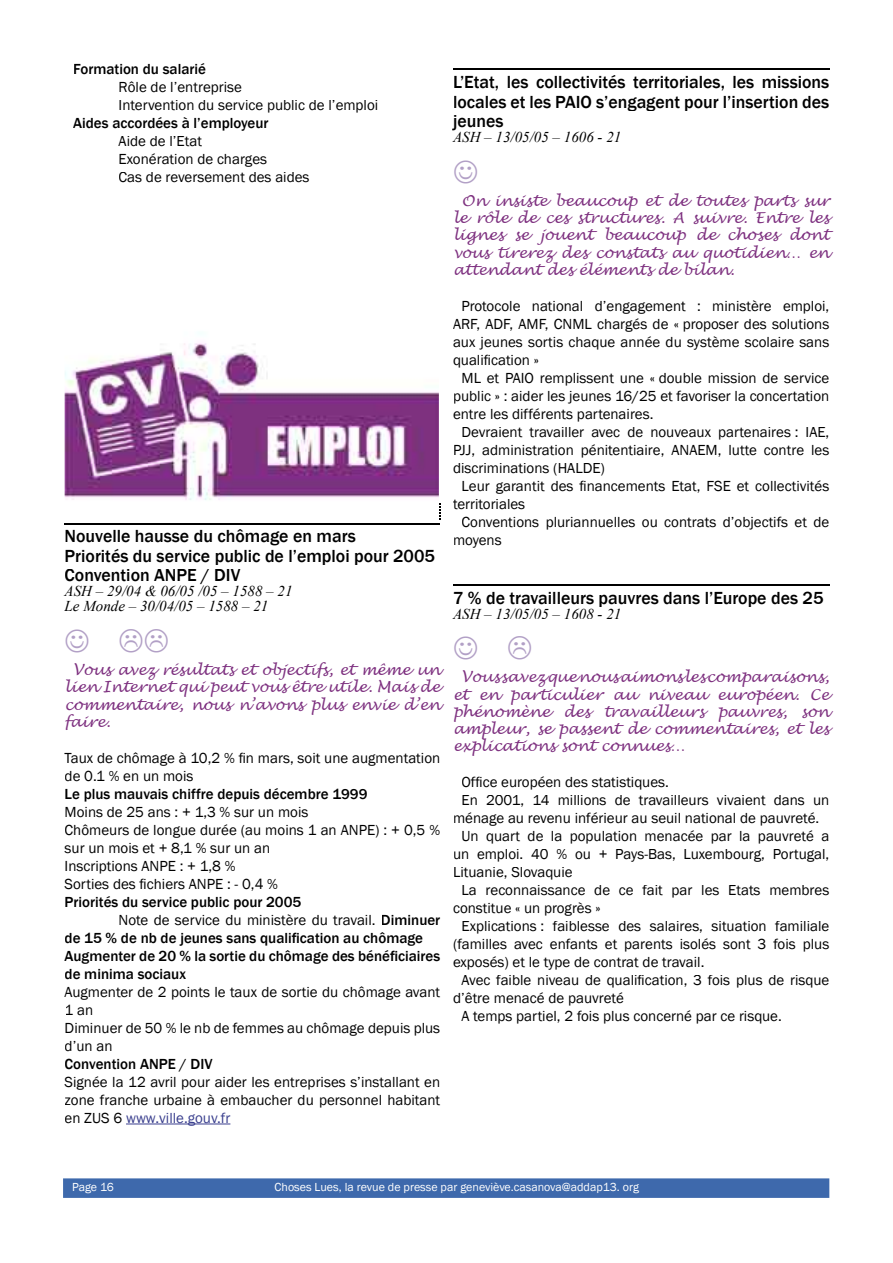
<style>
.page{position:relative;width:893px;height:1263px;background:#fff}
.page>*{position:absolute;margin:0;border:0;box-sizing:border-box;transform-origin:0 0}
.t1{font:500 18px/19.5px "Franklin Gothic";color:#000}
.t2{font:15px/18px "Franklin Gothic";color:#000}
.t3{font:italic 15px/17.2px "Lucida Handwriting";color:#7e3180;text-align:justify}
.t4{font:500 15px "Franklin Gothic";color:#000}
.t5{font:italic 15px/15px "Times New Roman";color:#000}
.t6{font:12px "Franklin Gothic";color:#fff}
.s1{font-weight:500}
.s2{color:#3a3f8e}
</style>
<div class="page">
<div style="left:63px;top:1178px;width:766px;height:20px;background:#3e69ac"></div>
<svg style="left:439px;top:503px;width:1px;height:17px"></svg>
<hr style="left:65px;top:523px;width:375px;height:1px;background:#000">
<img style="left:65px;top:343px;width:374px;height:157px">
<hr style="left:126px;top:1123px;width:104px;height:1px;background:#3a3f8e">
<hr style="left:453px;top:69px;width:376px;height:1px;background:#000">
<hr style="left:453px;top:584px;width:376px;height:1px;background:#000">
<p class="t4" style="left:73px;top:60px;width:134px">Formation du salarié</p>
<p class="t2" style="left:119px;top:79px;width:261px">Rôle de l’entreprise<br>Intervention du service public de l’emploi</p>
<p class="t4" style="left:73px;top:114px;width:197px">Aides accordées à l’employeur</p>
<p class="t2" style="left:119px;top:133px;width:192px">Aide de l’Etat<br>Exonération de charges<br>Cas de reversement des aides</p>
<p class="t1" style="left:65px;top:527px;width:372px">Nouvelle hausse du chômage en mars<br>Priorités du service public de l’emploi pour 2005<br>Convention ANPE / DIV</p>
<p class="t5" style="left:65px;top:583px;width:229px">ASH – 29/04 &amp; 06/05 /05 – 1588 – 21<br>Le Monde – 30/04/05 – 1588 – 21</p>
<p class="t1" style="left:453px;top:73px;width:378px;text-align:justify">L’Etat, les collectivités territoriales, les missions locales et les PAIO s’engagent pour l’insertion des jeunes</p>
<p class="t5" style="left:453px;top:129px;width:170px">ASH – 13/05/05 – 1606 - 21</p>
<p class="t3" style="left:453px;top:193px;width:378px;text-indent:9px">On insiste beaucoup et de toutes parts sur le rôle de ces structures. A suivre. Entre les lignes se jouent beaucoup de choses dont vous tirerez des constats au quotidien… en attendant des éléments de bilan.</p>
<p class="t2" style="left:461px;top:297px;width:369px">Protocole national d’engagement : ministère emploi,</p>
<p class="t2" style="left:453px;top:315px;width:378px">ARF, ADF, AMF, CNML chargés de « proposer des solutions</p>
<p class="t2" style="left:453px;top:333px;width:378px">aux jeunes sortis chaque année du système scolaire sans</p>
<p class="t2" style="left:453px;top:351px;width:87px">qualification »</p>
<p class="t2" style="left:461px;top:369px;width:369px">ML et PAIO remplissent une « double mission de service</p>
<p class="t2" style="left:453px;top:387px;width:378px">public » : aider les jeunes 16/25 et favoriser la concertation</p>
<p class="t2" style="left:453px;top:405px;width:202px">entre les différents partenaires.</p>
<p class="t2" style="left:461px;top:423px;width:369px">Devraient travailler avec de nouveaux partenaires : IAE,</p>
<p class="t2" style="left:453px;top:441px;width:378px">PJJ, administration pénitentiaire, ANAEM, lutte contre les</p>
<p class="t2" style="left:453px;top:459px;width:154px">discriminations (HALDE)</p>
<p class="t2" style="left:461px;top:477px;width:369px">Leur garantit des financements Etat, FSE et collectivités</p>
<p class="t2" style="left:453px;top:495px;width:74px">territoriales</p>
<p class="t2" style="left:461px;top:513px;width:369px">Conventions pluriannuelles ou contrats d’objectifs et de</p>
<p class="t2" style="left:453px;top:531px;width:50px">moyens</p>
<p class="t1" style="left:453px;top:588px;width:372px">7 % de travailleurs pauvres dans l’Europe des 25</p>
<p class="t5" style="left:453px;top:606px;width:170px">ASH – 13/05/05 – 1608 - 21</p>
<p class="t3" style="left:65px;top:662px;width:377px;text-indent:9px">Vous avez résultats et objectifs, et même un lien Internet qui peut vous être utile. Mais de commentaire, nous n’avons plus envie d’en faire.</p>
<p class="t2" style="left:65px;top:749px;width:377px">Taux de chômage à 10,2 % fin mars, soit une augmentation de 0.1 % en un mois</p>
<p class="t4" style="left:65px;top:784px;width:304px">Le plus mauvais chiffre depuis décembre 1999</p>
<p class="t2" style="left:65px;top:803px;width:377px">Moins de 25 ans : + 1,3 % sur un mois<br>Chômeurs de longue durée (au moins 1 an ANPE) : + 0,5 % sur un mois et + 8,1 % sur un an<br>Inscriptions ANPE : + 1,8 %<br>Sorties des fichiers ANPE : - 0,4 %</p>
<p class="t4" style="left:65px;top:892px;width:238px">Priorités du service public pour 2005</p>
<p class="t2" style="left:119px;top:911px;width:323px">Note de service du ministère du travail. <span class="s1">Diminuer</span></p>
<p class="t4" style="left:65px;top:928px;width:360px">de 15 % de nb de jeunes sans qualification au chômage</p>
<p class="t4" style="left:65px;top:946px;width:377px">Augmenter de 20 % la sortie du chômage des bénéficiaires</p>
<p class="t4" style="left:65px;top:964px;width:123px">de minima sociaux</p>
<p class="t2" style="left:65px;top:983px;width:377px">Augmenter de 2 points le taux de sortie du chômage avant<br>1 an<br>Diminuer de 50 % le nb de femmes au chômage depuis plus d’un an</p>
<p class="t4" style="left:65px;top:1054px;width:149px">Convention ANPE / DIV</p>
<p class="t2" style="left:65px;top:1073px;width:377px;text-align:justify">Signée la 12 avril pour aider les entreprises s’installant en zone franche urbaine à embaucher du personnel habitant en ZUS 6 <span class="s2">www.ville.gouv.fr</span></p>
<p class="t3" style="left:453px;top:669px;width:378px;text-indent:9px">Vous savez que nous aimons les comparaisons, et en particulier au niveau européen. Ce phénomène des travailleurs pauvres, son ampleur, se passent de commentaires, et les explications sont connues…</p>
<p class="t2" style="left:461px;top:774px;width:209px">Office européen des statistiques.</p>
<p class="t2" style="left:461px;top:792px;width:369px">En 2001, 14 millions de travailleurs vivaient dans un</p>
<p class="t2" style="left:453px;top:810px;width:368px">ménage au revenu inférieur au seuil national de pauvreté.</p>
<p class="t2" style="left:461px;top:828px;width:369px">Un quart de la population menacée par la pauvreté a</p>
<p class="t2" style="left:453px;top:846px;width:378px">un emploi. 40 % ou + Pays-Bas, Luxembourg, Portugal,</p>
<p class="t2" style="left:453px;top:864px;width:121px">Lituanie, Slovaquie</p>
<p class="t2" style="left:461px;top:882px;width:369px">La reconnaissance de ce fait par les Etats membres</p>
<p class="t2" style="left:453px;top:900px;width:149px">constitue « un progrès »</p>
<p class="t2" style="left:461px;top:918px;width:369px">Explications : faiblesse des salaires, situation familiale</p>
<p class="t2" style="left:453px;top:936px;width:378px">(familles avec enfants et parents isolés sont 3 fois plus</p>
<p class="t2" style="left:453px;top:954px;width:253px">exposés) et le type de contrat de travail.</p>
<p class="t2" style="left:461px;top:972px;width:369px">Avec faible niveau de qualification, 3 fois plus de risque</p>
<p class="t2" style="left:453px;top:990px;width:172px">d’être menacé de pauvreté</p>
<p class="t2" style="left:461px;top:1008px;width:322px">A temps partiel, 2 fois plus concerné par ce risque.</p>
<p class="t6" style="left:72px;top:1180px;width:43px">Page 16</p>
<p class="t6" style="left:275px;top:1180px;width:366px">Choses Lues, la revue de presse par geneviève.casanova@addap13. org</p>
</div>
